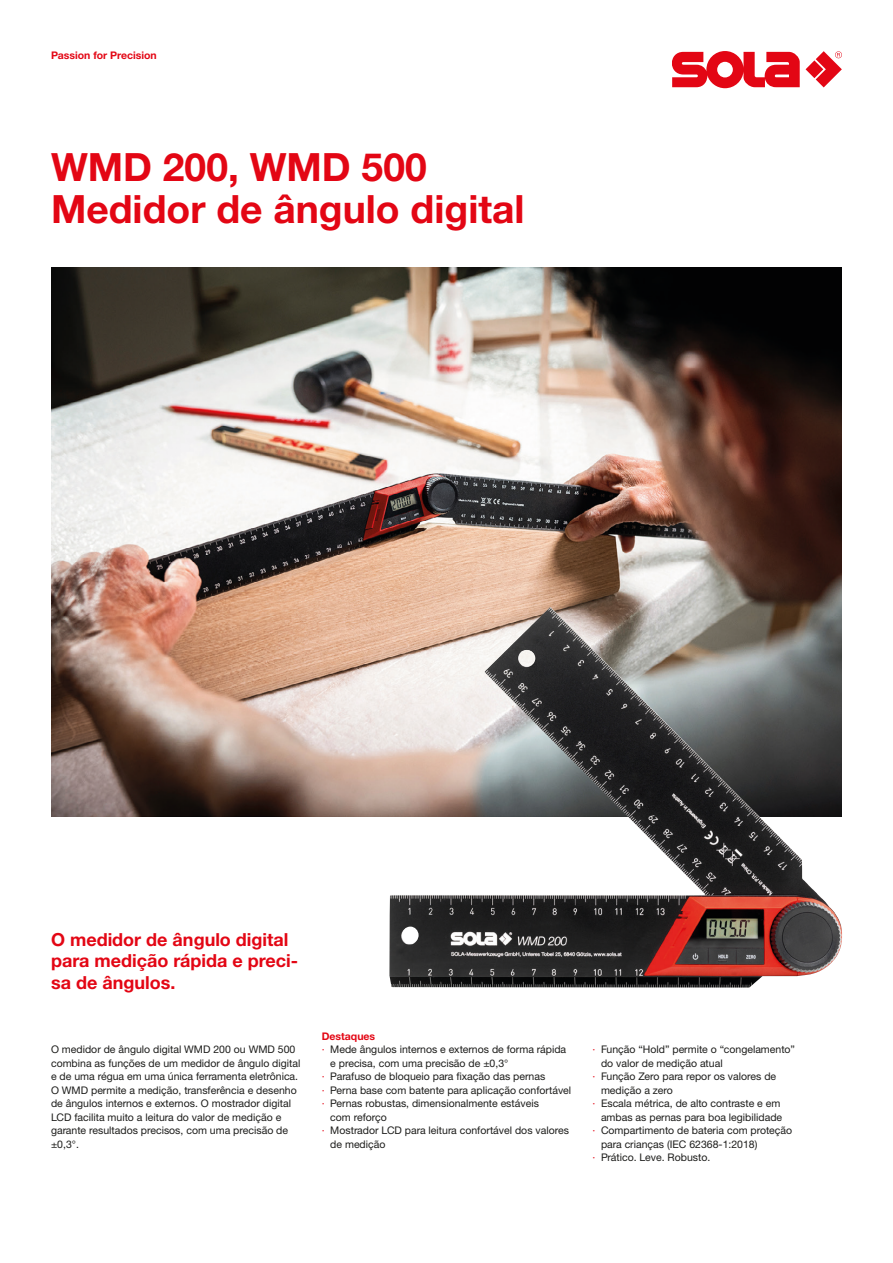
<style>
.page{position:relative;width:893px;height:1263px;background:#fff}
.page>*{position:absolute;margin:0;border:0;box-sizing:border-box;transform-origin:0 0}
.t1{font:700 39px "Helvetica Neue LTW1 G";color:#e30614}
.t2{font:700 18px/21.6px "Helvetica Neue LTW1 G";color:#e30614}
.Copy-Text{font:10.5px/13.5px "Helvetica Neue LTW1 G";color:#1d1d1b}
.Aufzählung_Copy-Text{font:700 10.5px "Helvetica Neue LTW1 G";color:#e30614}
.s1{color:#e30614}
</style>
<div class="page">
<img style="left:51px;top:268px;width:791px;height:548px">
<svg style="left:672px;top:51px;width:170px;height:37px"></svg>
<img style="left:389px;top:607px;width:453px;height:380px">
<p class="Aufzählung_Copy-Text" style="left:51px;top:48px;width:107px">Passion for Precision</p>
<p class="t1" style="left:51px;top:143px;width:377px">WMD 200, WMD 500</p>
<p class="t1" style="left:51px;top:185px;width:475px">Medidor de ângulo digital</p>
<p class="t2" style="left:51px;top:928px;width:249px">O medidor de ângulo digital para medição rápida e preci&shy;sa de ângulos.</p>
<p class="Copy-Text" style="left:51px;top:1042px;width:251px">O medidor de ângulo digital WMD 200 ou WMD 500 combina as funções de um medidor de ângulo digital e de uma régua em uma única ferramenta eletrônica.<br>O WMD permite a medição, transferência e desenho de ângulos internos e externos. O mostrador digital LCD facilita muito a leitura do valor de medição e garante resultados precisos, com uma precisão de ±0,3°.</p>
<p class="Aufzählung_Copy-Text" style="left:322px;top:1029px;width:55px">Destaques</p>
<p class="Copy-Text" style="left:330px;top:1042px;width:237px;text-indent:-9px"><span class="s1">∙</span> Mede ângulos internos e externos de forma rápida e precisa, com uma precisão de ±0,3°</p>
<p class="Copy-Text" style="left:322px;top:1069px;width:225px"><span class="s1">∙</span> Parafuso de bloqueio para fixação das pernas</p>
<p class="Copy-Text" style="left:322px;top:1083px;width:251px"><span class="s1">∙</span> Perna base com batente para aplicação confortável</p>
<p class="Copy-Text" style="left:330px;top:1096px;width:210px;text-indent:-9px"><span class="s1">∙</span> Pernas robustas, dimensionalmente estáveis com reforço</p>
<p class="Copy-Text" style="left:330px;top:1123px;width:240px;text-indent:-9px"><span class="s1">∙</span> Mostrador LCD para leitura confortável dos valores de medição</p>
<p class="Copy-Text" style="left:601px;top:1042px;width:196px;text-indent:-9px"><span class="s1">∙</span> Função “Hold” permite o “congelamento” do valor de medição atual</p>
<p class="Copy-Text" style="left:601px;top:1069px;width:177px;text-indent:-9px"><span class="s1">∙</span> Função Zero para repor os valores de medição a zero</p>
<p class="Copy-Text" style="left:592px;top:1096px;width:191px;text-align:right"><span class="s1">∙</span> Escala métrica, de alto contraste e em ambas as pernas para boa legibilidade</p>
<p class="Copy-Text" style="left:601px;top:1123px;width:193px;text-indent:-9px"><span class="s1">∙</span> Compartimento de bateria com proteção para crianças (IEC 62368-1:2018)</p>
<p class="Copy-Text" style="left:592px;top:1150px;width:119px"><span class="s1">∙</span> Prático. Leve. Robusto.</p>
</div>
